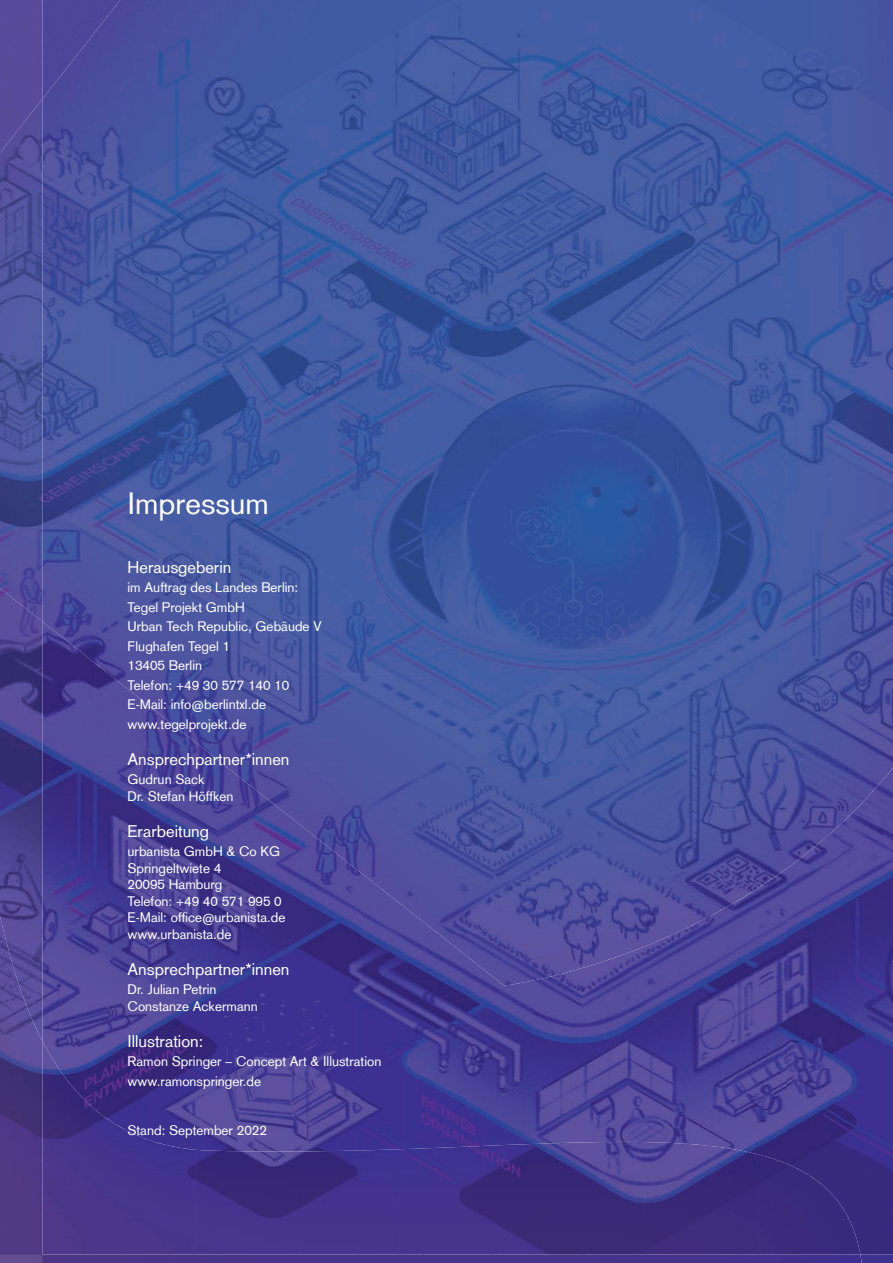
<style>
.page{position:relative;width:893px;height:1263px;background:#fff}
.page>*{position:absolute;margin:0;border:0;box-sizing:border-box;transform-origin:0 0}
.t1{font:30px "Basic Commercial LT Com";color:#fff}
.t2{font:16.5px "Basic Commercial LT Com";color:#fff}
.t3{font:13.5px/19.5px "Basic Commercial LT Com";color:#fff}
</style>
<div class="page">
<img style="left:0;top:0;width:43px;height:916px">
<svg style="left:862px;top:1254px;width:31px;height:9px"></svg>
<img style="left:43px;top:675px;width:52px;height:433px">
<img style="left:95px;top:675px;width:53px;height:433px">
<img style="left:148px;top:727px;width:53px;height:422px">
<img style="left:201px;top:778px;width:54px;height:371px">
<img style="left:840px;top:831px;width:53px;height:423px">
<img style="left:255px;top:831px;width:106px;height:318px">
<img style="left:787px;top:831px;width:53px;height:323px">
<img style="left:361px;top:882px;width:53px;height:267px">
<img style="left:734px;top:882px;width:53px;height:272px">
<img style="left:414px;top:934px;width:53px;height:208px">
<img style="left:627px;top:934px;width:107px;height:208px">
<img style="left:467px;top:986px;width:160px;height:156px">
<img style="left:0;top:99px;width:43px;height:523px">
<img style="left:43px;top:0;width:744px;height:363px">
<img style="left:787px;top:0;width:106px;height:831px">
<img style="left:43px;top:363px;width:424px;height:312px">
<img style="left:467px;top:363px;width:320px;height:415px">
<img style="left:109px;top:674px;width:359px;height:53px">
<img style="left:175px;top:726px;width:293px;height:52px">
<img style="left:241px;top:778px;width:546px;height:53px">
<img style="left:307px;top:830px;width:527px;height:52px">
<img style="left:372px;top:882px;width:396px;height:52px">
<img style="left:438px;top:934px;width:236px;height:52px">
<img style="left:0;top:916px;width:43px;height:347px">
<img style="left:43px;top:1254px;width:78px;height:9px">
<img style="left:169px;top:1254px;width:121px;height:9px">
<img style="left:121px;top:1254px;width:48px;height:9px">
<img style="left:290px;top:1254px;width:63px;height:9px">
<img style="left:353px;top:1254px;width:64px;height:9px">
<img style="left:417px;top:1254px;width:74px;height:9px">
<img style="left:491px;top:1254px;width:92px;height:9px">
<img style="left:614px;top:1254px;width:121px;height:9px">
<img style="left:583px;top:1254px;width:31px;height:9px">
<img style="left:735px;top:1254px;width:63px;height:9px">
<img style="left:798px;top:1254px;width:64px;height:9px">
<img style="left:43px;top:1041px;width:51px;height:213px">
<img style="left:93px;top:1108px;width:103px;height:146px">
<img style="left:400px;top:1142px;width:359px;height:112px">
<img style="left:195px;top:1149px;width:206px;height:105px">
<div style="left:758px;top:1154px;width:102px;height:100px;background:#372a7d"></div>
<h1 class="t1" style="left:128px;top:486px;width:143px">Impressum</h1>
<p class="t2" style="left:128px;top:557px;width:105px">Herausgeberin</p>
<p class="t3" style="left:128px;top:578px;width:196px">im Auftrag des Landes Berlin:<br>Tegel Projekt GmbH<br>Urban Tech Republic, Gebäude V<br>Flughafen Tegel 1<br>13405 Berlin<br>Telefon: +49 30 577 140 10<br>E-Mail: info@berlintxl.de www.tegelprojekt.de</p>
<p class="t2" style="left:128px;top:749px;width:163px">Ansprechpartner*innen</p>
<p class="t3" style="left:128px;top:771px;width:108px;line-height:16.5px">Gudrun Sack<br>Dr. Stefan Höffken</p>
<p class="t2" style="left:128px;top:821px;width:83px">Erarbeitung</p>
<p class="t3" style="left:128px;top:843px;width:159px;line-height:16.5px">urbanista GmbH &amp; Co KG<br>Springeltwiete 4<br>20095 Hamburg<br>Telefon: +49 40 571 995 0<br>E-Mail: office@urbanista.de www.urbanista.de</p>
<p class="t2" style="left:128px;top:959px;width:163px">Ansprechpartner*innen</p>
<p class="t3" style="left:128px;top:981px;width:132px;line-height:16.5px">Dr. Julian Petrin<br>Constanze Ackermann</p>
<p class="t2" style="left:128px;top:1031px;width:77px">Illustration:</p>
<p class="t3" style="left:128px;top:1052px;width:255px">Ramon Springer – Concept Art &amp; Illustration www.ramonspringer.de</p>
<p class="t3" style="left:128px;top:1121px;width:141px">Stand: September 2022</p>
</div>
